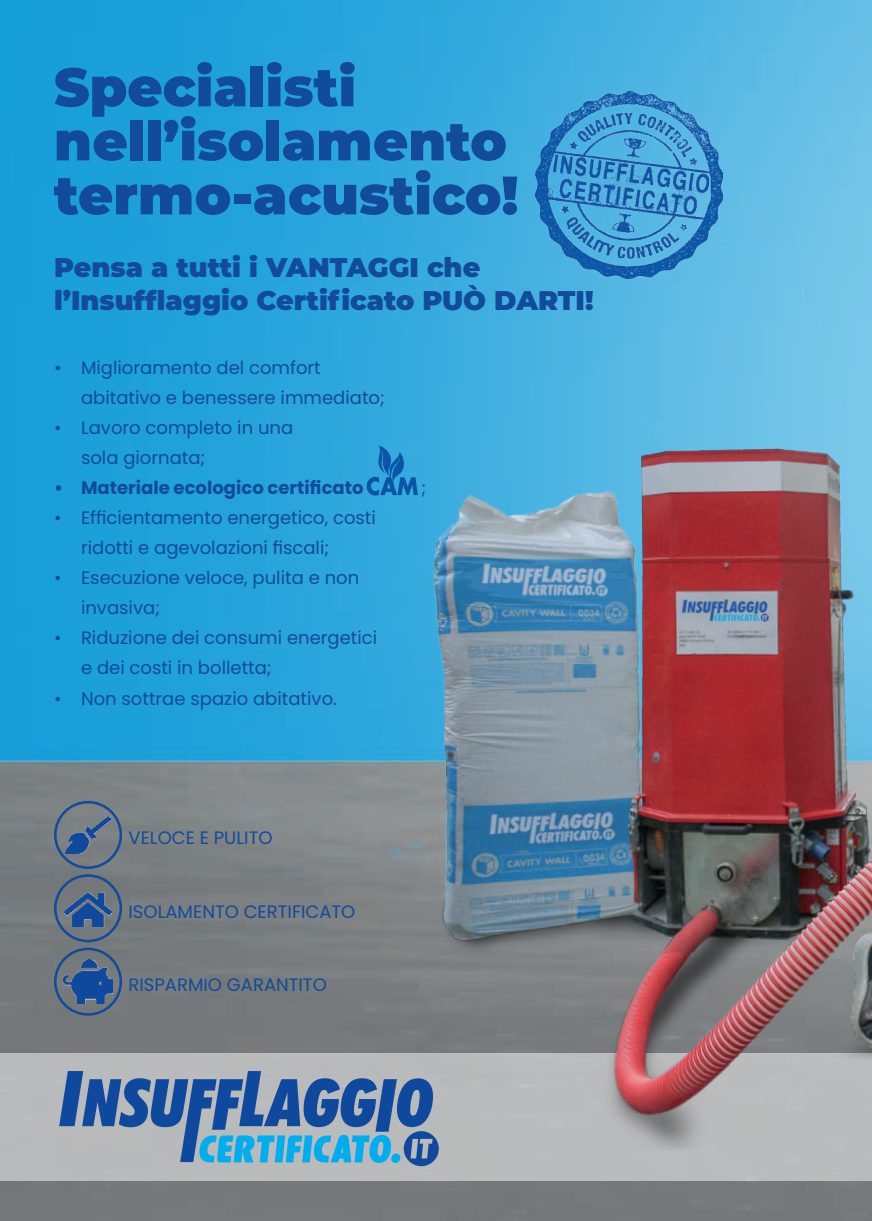
<style>
.page{position:relative;width:872px;height:1221px;background:#fff}
.page>*{position:absolute;margin:0;border:0;box-sizing:border-box;transform-origin:0 0}
.t1{font:900 54px/54px "Montserrat";color:#124b9a}
.t2{font:900 27px/32.4px "Montserrat";color:#124b9a}
.t3{font:18px/30px "Poppins";color:#124b9a}
.t4{font:700 18px "Poppins";color:#124b9a}
</style>
<div class="page">
<img style="left:0;top:0;width:872px;height:1220px">
<div style="left:0;top:1052px;width:872px;height:128px;background:#b9bbbb"></div>
<img style="left:322px;top:51px;width:550px;height:1098px">
<div style="left:54px;top:800px;width:68px;height:68px;border:3px solid #124b9a;border-radius:50%"></div>
<div style="left:54px;top:874px;width:68px;height:68px;border:3px solid #124b9a;border-radius:50%"></div>
<img style="left:65px;top:890px;width:46px;height:36px">
<div style="left:54px;top:947px;width:68px;height:68px;border:3px solid #124b9a;border-radius:50%"></div>
<img style="left:64px;top:959px;width:48px;height:44px">
<img style="left:536px;top:91px;width:187px;height:188px">
<svg style="left:366px;top:446px;width:52px;height:49px;background:#2489c8"></svg>
<img style="left:65px;top:816px;width:46px;height:37px">
<svg style="left:59px;top:1070px;width:380px;height:96px"></svg>
<h1 class="t1" style="left:54px;top:57px;width:466px">Specialisti nell’isolamento termo-acustico!</h1>
<h2 class="t2" style="left:54px;top:250px;width:541px">Pensa a tutti i VANTAGGI che l’Insufflaggio Certificato PUÒ DARTI!</h2>
<p class="t3" style="left:81px;top:353px;width:305px;text-indent:-27px">• Miglioramento del comfort abitativo e benessere immediato;</p>
<p class="t3" style="left:81px;top:413px;width:214px;text-indent:-27px">• Lavoro completo in una sola giornata;</p>
<p class="t4" style="left:54px;top:477px;width:311px">• Materiale ecologico certificato</p>
<p class="t3" style="left:421px;top:473px;width:6px">;</p>
<p class="t3" style="left:81px;top:503px;width:296px;text-indent:-27px">• Efficientamento energetico, costi ridotti e agevolazioni fiscali;</p>
<p class="t3" style="left:81px;top:563px;width:280px;text-indent:-27px">• Esecuzione veloce, pulita e non invasiva;</p>
<p class="t3" style="left:81px;top:623px;width:298px;text-indent:-27px">• Riduzione dei consumi energetici e dei costi in bolletta;</p>
<p class="t3" style="left:54px;top:683px;width:284px">• Non sottrae spazio abitativo.</p>
<p class="t3" style="left:129px;top:823px;width:145px">VELOCE E PULITO</p>
<p class="t3" style="left:129px;top:896px;width:228px">ISOLAMENTO CERTIFICATO</p>
<p class="t3" style="left:129px;top:969px;width:200px">RISPARMIO GARANTITO</p>
</div>
